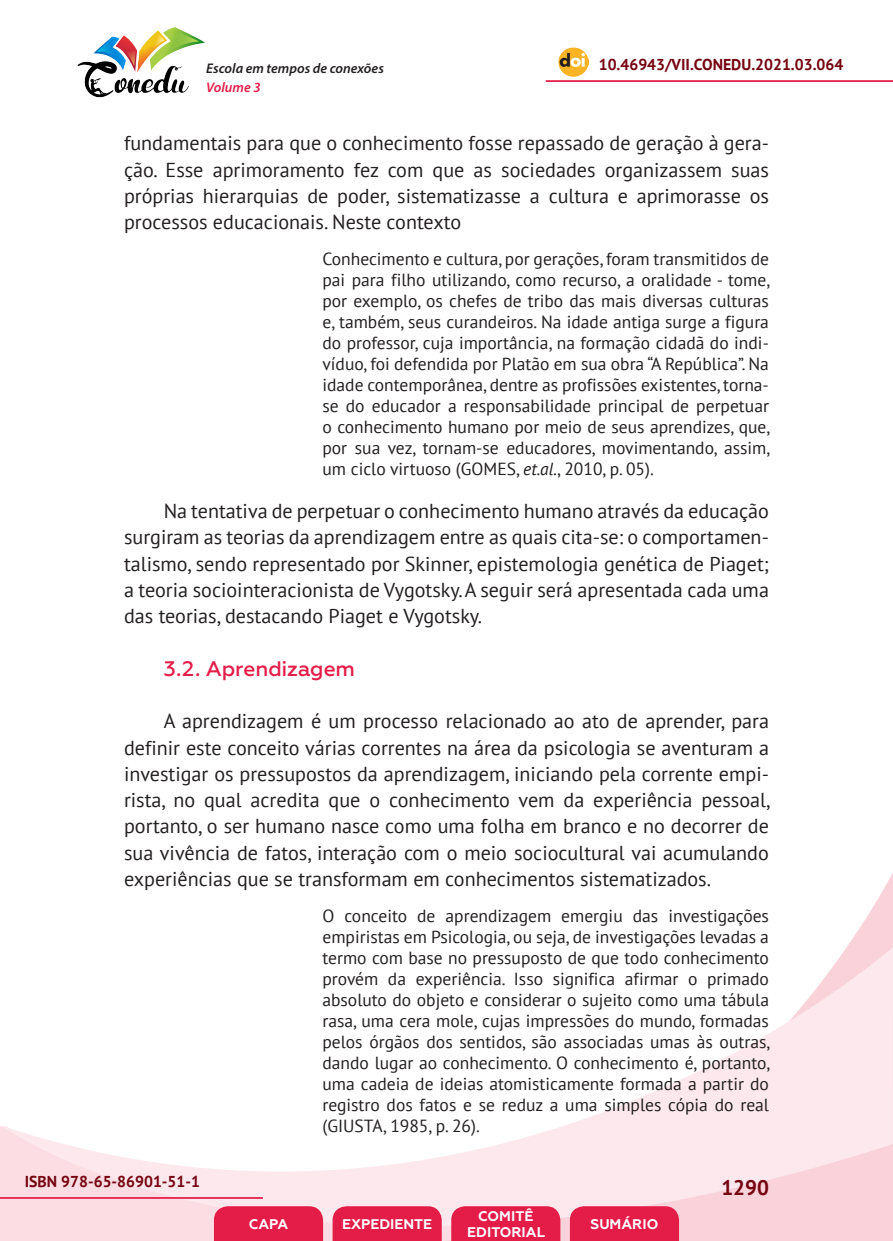
<style>
.page{position:relative;width:893px;height:1241px;background:#fff}
.page>*{position:absolute;margin:0;border:0;box-sizing:border-box;transform-origin:0 0}
._10_SUBTÍTULO_2{font:500 21px "Geometria";color:#e41c48}
.t1{font:700 21px "PT Sans";color:#740410}
._8_CORPO{font:20.12px/26.2px "PT Sans";color:#231f20;text-align:justify}
._12_CITACAO{font:17.5px/21px "PT Sans";color:#231f20;text-align:justify}
.t2{font:700 15.75px "PT Sans";color:#740410}
.t3{font:700 14px/16.8px "Geometria";color:#fff;text-align:center}
.t4{font:italic 600 14px "Myriad Pro";color:#231f20}
.t5{font:italic 600 14px "Myriad Pro";color:#e41c48}
.s1{font-style:italic}
</style>
<div class="page">
<svg style="left:848px;top:873px;width:45px;height:73px"></svg>
<svg style="left:0;top:946px;width:893px;height:294px"></svg>
<hr style="left:0;top:1196px;width:263px;height:2px;background:#e41c48">
<hr style="left:546px;top:80px;width:347px;height:2px;background:#e41c48">
<img style="left:559px;top:47px;width:30px;height:30px">
<img style="left:77px;top:27px;width:128px;height:71px">
<svg style="left:214px;top:1205px;width:109px;height:35px;background:#e52751"></svg>
<svg style="left:333px;top:1205px;width:109px;height:35px;background:#e52751"></svg>
<svg style="left:451px;top:1205px;width:109px;height:35px;background:#e52751"></svg>
<svg style="left:570px;top:1205px;width:109px;height:35px;background:#e52650"></svg>
<p class="t4" style="left:206px;top:59px;width:179px">Escola em tempos de conexões</p>
<p class="t2" style="left:599px;top:54px;width:246px">10.46943/VII.CONEDU.2021.03.064</p>
<p class="t5" style="left:206px;top:78px;width:56px">Volume 3</p>
<p class="_8_CORPO" style="left:124px;top:130px;width:646px">fundamentais para que o conhecimento fosse repassado de geração à gera&shy;ção. Esse aprimoramento fez com que as sociedades organizassem suas próprias hierarquias de poder, sistematizasse a cultura e aprimorasse os processos educacionais. Neste contexto</p>
<p class="_12_CITACAO" style="left:322px;top:248px;width:449px">Conhecimento e cultura, por gerações, foram transmitidos de pai para filho utilizando, como recurso, a oralidade - tome, por exemplo, os chefes de tribo das mais diversas culturas e, também, seus curandeiros. Na idade antiga surge a figura do professor, cuja importância, na formação cidadã do indi&shy;víduo, foi defendida por Platão em sua obra “A República”. Na idade contemporânea, dentre as profissões existentes, torna&shy;se do educador a responsabilidade principal de perpetuar o conhecimento humano por meio de seus aprendizes, que, por sua vez, tornam-se educadores, movimentando, assim, um ciclo virtuoso (GOMES, <span class="s1">et.al.</span>, 2010, p. 05).</p>
<p class="_8_CORPO" style="left:124px;top:497px;width:646px;text-indent:40px">Na tentativa de perpetuar o conhecimento humano através da educação surgiram as teorias da aprendizagem entre as quais cita-se: o comportamen&shy;talismo, sendo representado por Skinner, epistemologia genética de Piaget; a teoria sociointeracionista de Vygotsky. A seguir será apresentada cada uma das teorias, destacando Piaget e Vygotsky.</p>
<p class="_10_SUBTÍTULO_2" style="left:164px;top:656px;width:193px">3.2. Aprendizagem</p>
<p class="_8_CORPO" style="left:124px;top:707px;width:648px;text-indent:40px">A aprendizagem é um processo relacionado ao ato de aprender, para definir este conceito várias correntes na área da psicologia se aventuram a investigar os pressupostos da aprendizagem, iniciando pela corrente empi&shy;rista, no qual acredita que o conhecimento vem da experiência pessoal, portanto, o ser humano nasce como uma folha em branco e no decorrer de sua vivência de fatos, interação com o meio sociocultural vai acumulando experiências que se transformam em conhecimentos sistematizados.</p>
<p class="_12_CITACAO" style="left:322px;top:904px;width:449px">O conceito de aprendizagem emergiu das investigações empiristas em Psicologia, ou seja, de investigações levadas a termo com base no pressuposto de que todo conhecimento provém da experiência. Isso significa afirmar o primado absoluto do objeto e considerar o sujeito como uma tábula rasa, uma cera mole, cujas impressões do mundo, formadas pelos órgãos dos sentidos, são associadas umas às outras, dando lugar ao conhecimento. O conhecimento é, portanto, uma cadeia de ideias atomisticamente formada a partir do registro dos fatos e se reduz a uma simples cópia do real (GIUSTA, 1985, p. 26).</p>
<p class="t2" style="left:25px;top:1170px;width:177px">ISBN 978-65-86901-51-1</p>
<p class="t3" style="left:249px;top:1215px;width:41px">CAPA</p>
<p class="t3" style="left:342px;top:1215px;width:92px">EXPEDIENTE</p>
<p class="t3" style="left:467px;top:1207px;width:79px">COMITÊ<br>EDITORIAL</p>
<p class="t3" style="left:590px;top:1215px;width:69px">SUMÁRIO</p>
<p class="t1" style="left:721px;top:1173px;width:49px">1290</p>
</div>
